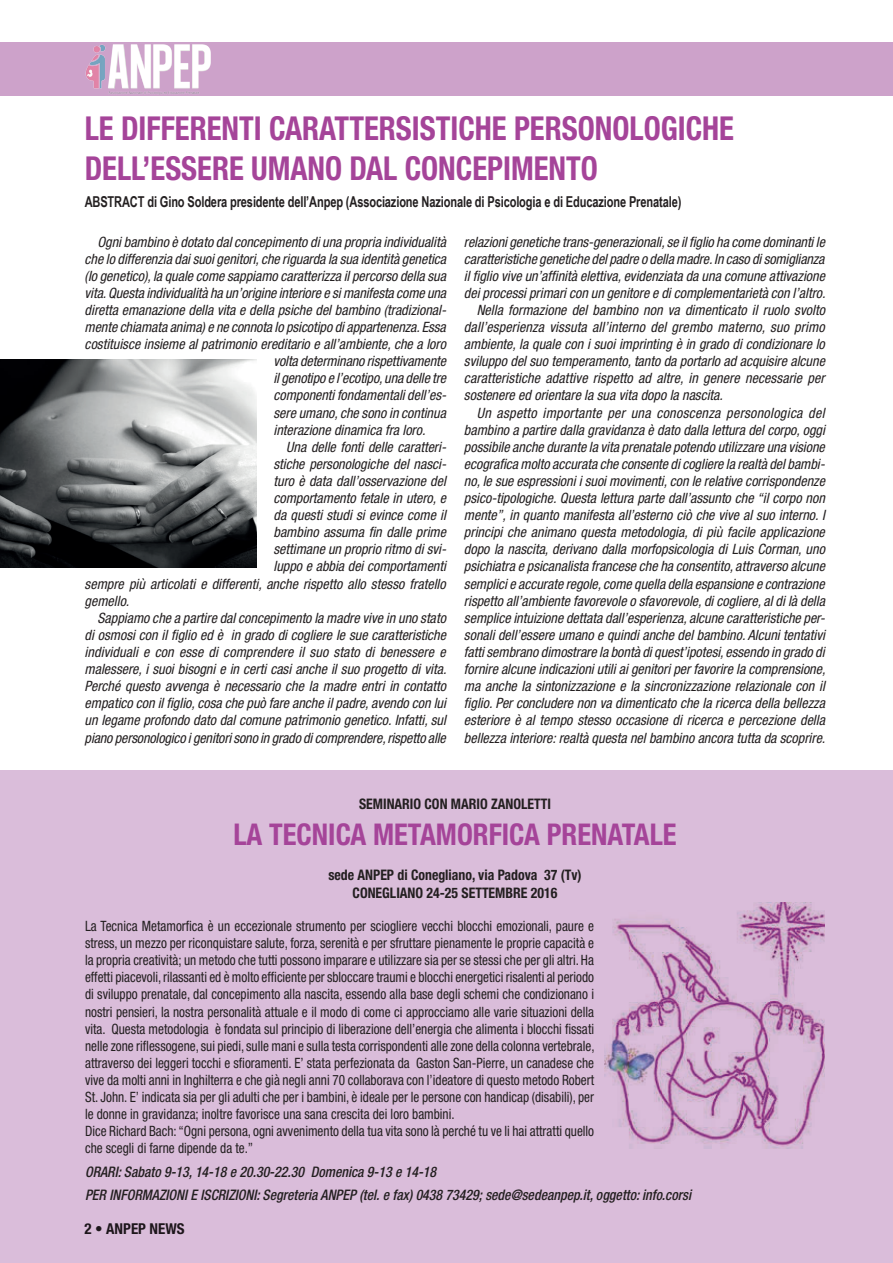
<style>
.page{position:relative;width:893px;height:1263px;background:#fff}
.page>*{position:absolute;margin:0;border:0;box-sizing:border-box;transform-origin:0 0}
.t1{font:700 condensed 33px/39.6px "Helvetica Neue";color:#a54499;scale:.93 1}
.t2{font:700 condensed 30px "Helvetica Neue";color:#a54499;scale:.95 1}
.t3{font:700 15px "Arial Narrow";letter-spacing:-.01em;color:#231f20;scale:.9 1}
.t4{font:700 condensed 15px "Helvetica Neue";color:#231f20}
.t5{font:italic 500 condensed 14.55px/23.4px "Helvetica Neue";color:#231f20;scale:.95 1}
.t6{font:700 condensed 14.55px/17.4px "Helvetica Neue";color:#231f20;scale:.95 1}
.t7{font:italic condensed 14.25px "Helvetica Neue";color:#231f20}
.t8{font:condensed 14.25px/17.1px "Helvetica Neue";color:#231f20;scale:.93 1}
.t9{font:italic condensed 14.25px "Helvetica Neue";letter-spacing:.02em;color:#231f20}
</style>
<div class="page">
<div style="left:0;top:43px;width:893px;height:53px;background:#cda2ca"></div>
<img style="left:85px;top:44px;width:114px;height:50px">
<img style="left:107px;top:44px;width:104px;height:44px">
<div style="left:0;top:770px;width:893px;height:493px;background:#dabdda"></div>
<img style="left:0;top:360px;width:256px;height:208px">
<img style="left:604px;top:903px;width:221px;height:245px">
<h1 class="t1" style="left:85px;top:108px;width:692px">LE DIFFERENTI CARATTERSISTICHE PERSONOLOGICHE<br>DELL’ESSE</h1>
<h1 class="t1" style="left:212px;top:148px;width:416px">RE UMANO DAL CONCEPIMENTO</h1>
<p class="t3" style="left:85px;top:193px;width:664px">ABSTRACT di Gino Soldera presidente dell’Anpep (Associazione Nazionale di Psicologia e di Educazione Prenatale)</p>
<p class="t7" style="left:97px;top:233px;width:350px">Ogni bambino è dotato dal concepimento di una propria individualità</p>
<p class="t7" style="left:85px;top:250px;width:363px">che lo differenzia dai suoi genitori, che riguarda la sua identità genetica</p>
<p class="t7" style="left:85px;top:267px;width:363px">(Io genetico), la quale come sappiamo caratterizza il percorso della sua</p>
<p class="t7" style="left:85px;top:285px;width:363px">vita. Questa individualità ha un’origine interiore e si manifesta come una</p>
<p class="t7" style="left:85px;top:302px;width:363px">diretta emanazione della vita e della psiche del bambino (tradizional-</p>
<p class="t7" style="left:85px;top:319px;width:363px">mente chiamata anima) e ne connota lo psicotipo di appartenenza. Essa</p>
<p class="t7" style="left:85px;top:336px;width:363px">costituisce insieme al patrimonio ereditario e all’ambiente, che a loro</p>
<p class="t7" style="left:273px;top:353px;width:174px">volta determinano rispettivamente</p>
<p class="t7" style="left:273px;top:370px;width:174px">il genotipo e l’ecotipo, una delle tre</p>
<p class="t7" style="left:273px;top:387px;width:174px">componenti fondamentali dell’es-</p>
<p class="t7" style="left:273px;top:404px;width:174px">sere umano, che sono in continua</p>
<p class="t7" style="left:273px;top:421px;width:153px">interazione dinamica fra loro.</p>
<p class="t7" style="left:286px;top:438px;width:161px">Una delle fonti delle caratteri-</p>
<p class="t7" style="left:273px;top:456px;width:174px">stiche personologiche del nasci-</p>
<p class="t7" style="left:273px;top:473px;width:174px">turo è data dall’osservazione del</p>
<p class="t7" style="left:273px;top:490px;width:174px">comportamento fetale in utero, e</p>
<p class="t7" style="left:273px;top:507px;width:174px">da questi studi si evince come il</p>
<p class="t7" style="left:273px;top:524px;width:174px">bambino assuma fin dalle prime</p>
<p class="t7" style="left:273px;top:541px;width:174px">settimane un proprio ritmo di svi-</p>
<p class="t7" style="left:273px;top:558px;width:174px">luppo e abbia dei comportamenti</p>
<p class="t7" style="left:85px;top:575px;width:363px">sempre più articolati e differenti, anche rispetto allo stesso fratello</p>
<p class="t7" style="left:85px;top:592px;width:46px">gemello.</p>
<p class="t7" style="left:97px;top:609px;width:350px">Sappiamo che a partire dal concepimento la madre vive in uno stato</p>
<p class="t7" style="left:85px;top:627px;width:363px">di osmosi con il figlio ed è in grado di cogliere le sue caratteristiche</p>
<p class="t7" style="left:85px;top:644px;width:362px">individuali e con esse di comprendere il suo stato di benessere e</p>
<p class="t7" style="left:85px;top:661px;width:363px">malessere, i suoi bisogni e in certi casi anche il suo progetto di vita.</p>
<p class="t7" style="left:85px;top:678px;width:363px">Perché questo avvenga è necessario che la madre entri in contatto</p>
<p class="t7" style="left:85px;top:695px;width:363px">empatico con il figlio, cosa che può fare anche il padre, avendo con lui</p>
<p class="t7" style="left:85px;top:712px;width:363px">un legame profondo dato dal comune patrimonio genetico. Infatti, sul</p>
<p class="t7" style="left:85px;top:729px;width:363px">piano personologico i genitori sono in grado di comprendere, rispetto alle</p>
<p class="t7" style="left:464px;top:233px;width:362px">relazioni genetiche trans-generazionali, se il figlio ha come dominanti le</p>
<p class="t7" style="left:464px;top:250px;width:362px">caratteristiche genetiche del padre o della madre. In caso di somiglianza</p>
<p class="t7" style="left:464px;top:267px;width:362px">il figlio vive un’affinità elettiva, evidenziata da una comune attivazione</p>
<p class="t7" style="left:464px;top:285px;width:363px">dei processi primari con un genitore e di complementarietà con l’altro.</p>
<p class="t7" style="left:477px;top:302px;width:350px">Nella formazione del bambino non va dimenticato il ruolo svolto</p>
<p class="t7" style="left:464px;top:319px;width:362px">dall’esperienza vissuta all’interno del grembo materno, suo primo</p>
<p class="t7" style="left:464px;top:336px;width:362px">ambiente, la quale con i suoi imprinting è in grado di condizionare lo</p>
<p class="t7" style="left:464px;top:353px;width:362px">sviluppo del suo temperamento, tanto da portarlo ad acquisire alcune</p>
<p class="t7" style="left:464px;top:370px;width:362px">caratteristiche adattive rispetto ad altre, in genere necessarie per</p>
<p class="t7" style="left:464px;top:387px;width:260px">sostenere ed orientare la sua vita dopo la nascita.</p>
<p class="t9" style="left:477px;top:404px;width:349px">Un aspetto importante per una conoscenza personologica del</p>
<p class="t7" style="left:464px;top:421px;width:362px">bambino a partire dalla gravidanza è dato dalla lettura del corpo, oggi</p>
<p class="t7" style="left:464px;top:438px;width:362px">possibile anche durante la vita prenatale potendo utilizzare una visione</p>
<p class="t7" style="left:464px;top:456px;width:362px">ecografica molto accurata che consente di cogliere la realtà del bambi-</p>
<p class="t7" style="left:464px;top:473px;width:362px">no, le sue espressioni i suoi movimenti, con le relative corrispondenze</p>
<p class="t7" style="left:464px;top:490px;width:362px">psico-tipologiche. Questa lettura parte dall’assunto che “il corpo non</p>
<p class="t7" style="left:464px;top:507px;width:362px">mente”, in quanto manifesta all’esterno ciò che vive al suo interno. I</p>
<p class="t7" style="left:464px;top:524px;width:362px">principi che animano questa metodologia, di più facile applicazione</p>
<p class="t7" style="left:464px;top:541px;width:362px">dopo la nascita, derivano dalla morfopsicologia di Luis Corman, uno</p>
<p class="t7" style="left:464px;top:558px;width:362px">psichiatra e psicanalista francese che ha consentito, attraverso alcune</p>
<p class="t7" style="left:464px;top:575px;width:362px">semplici e accurate regole, come quella della espansione e contrazione</p>
<p class="t7" style="left:464px;top:592px;width:362px">rispetto all’ambiente favorevole o sfavorevole, di cogliere, al di là della</p>
<p class="t7" style="left:464px;top:609px;width:363px">semplice intuizione dettata dall’esperienza, alcune caratteristiche per-</p>
<p class="t7" style="left:464px;top:627px;width:362px">sonali dell’essere umano e quindi anche del bambino. Alcuni tentativi</p>
<p class="t7" style="left:464px;top:644px;width:362px">fatti sembrano dimostrare la bontà di quest’ipotesi, essendo in grado di</p>
<p class="t7" style="left:464px;top:661px;width:363px">fornire alcune indicazioni utili ai genitori per favorire la comprensione,</p>
<p class="t7" style="left:464px;top:678px;width:362px">ma anche la sintonizzazione e la sincronizzazione relazionale con il</p>
<p class="t7" style="left:464px;top:695px;width:362px">figlio. Per concludere non va dimenticato che la ricerca della bellezza</p>
<p class="t7" style="left:464px;top:712px;width:362px">esteriore è al tempo stesso occasione di ricerca e percezione della</p>
<p class="t7" style="left:464px;top:729px;width:363px">bellezza interiore: realtà questa nel bambino ancora tutta da scoprire.</p>
<p class="t6" style="left:359px;top:795px;width:191px">SEMI NARIO CON MARIO ZANOLETTI</p>
<h2 class="t2" style="left:233px;top:816px;width:461px">LA TECN ICA METAMORFICA PRENATALE</h2>
<p class="t6" style="left:328px;top:866px;width:40px">SEDE ANPEP</p>
<p class="t6" style="left:353px;top:866px;width:243px;text-indent:45px">DI CONEGLIANO, VIA PADOVA 37 (TV)<br>CONEGLIANO 24-25 SETTEMBRE 2016</p>
<p class="t8" style="left:85px;top:917px;width:549px">La Tecnica Metamorfica è un eccezionale strumento per sciogliere vecchi blocchi emozionali, paure e stress, un mezzo per riconquistare salute, forza, serenità e per sfruttare pienamente le proprie capacità e la propria creatività; un metodo che tutti possono imparare e utilizzare sia per se stessi che per gli altri. Ha effetti piacevoli, rilassanti ed è molto efficiente per sbloccare traumi e blocchi energetici risalenti al periodo di sviluppo prenatale, dal concepimento alla nascita, essendo alla base degli schemi che condizionano i nostri pensieri, la nostra personalità attuale e il modo di come ci approcciamo alle varie situazioni della vita. Questa metodologia è fondata sul principio di liberazione dell’energia che alimenta i blocchi fissati nelle zone riflessogene, sui piedi, sulle mani e sulla testa corrispondenti alle zone della colonna vertebrale, attraverso dei leggeri tocchi e sfioramenti. E’ stata perfezionata da Gaston San-Pierre, un canadese che vive da molti anni in Inghilterra e che già negli anni 70 collaborava con l’ideatore di questo metodo Robert St. John. E’ indicata sia per gli adulti che per i bambini, è ideale per le persone con handicap (disabili), per le donne in gravidanza; inoltre favorisce una sana crescita dei loro bambini.<br>Dice Richard Bach: “Ogni persona, ogni avvenimento della tua vita sono là perché tu ve li hai attratti quello che scegli di farne dipende da te.”</p>
<p class="t5" style="left:85px;top:1160px;width:639px">ORARI: Sabato 9-13, 14-18 e 20.30-22.30 Domenica 9-13 e 14-18<br>PER INFORMAZIONI E ISCRIZIONI: Segreteria ANPEP (tel. e fax) 0438 73429; sede@sedeanpep.it, oggetto: info.corsi</p>
<p class="t4" style="left:84px;top:1220px;width:102px">2 • ANPEP NEWS</p>
</div>
